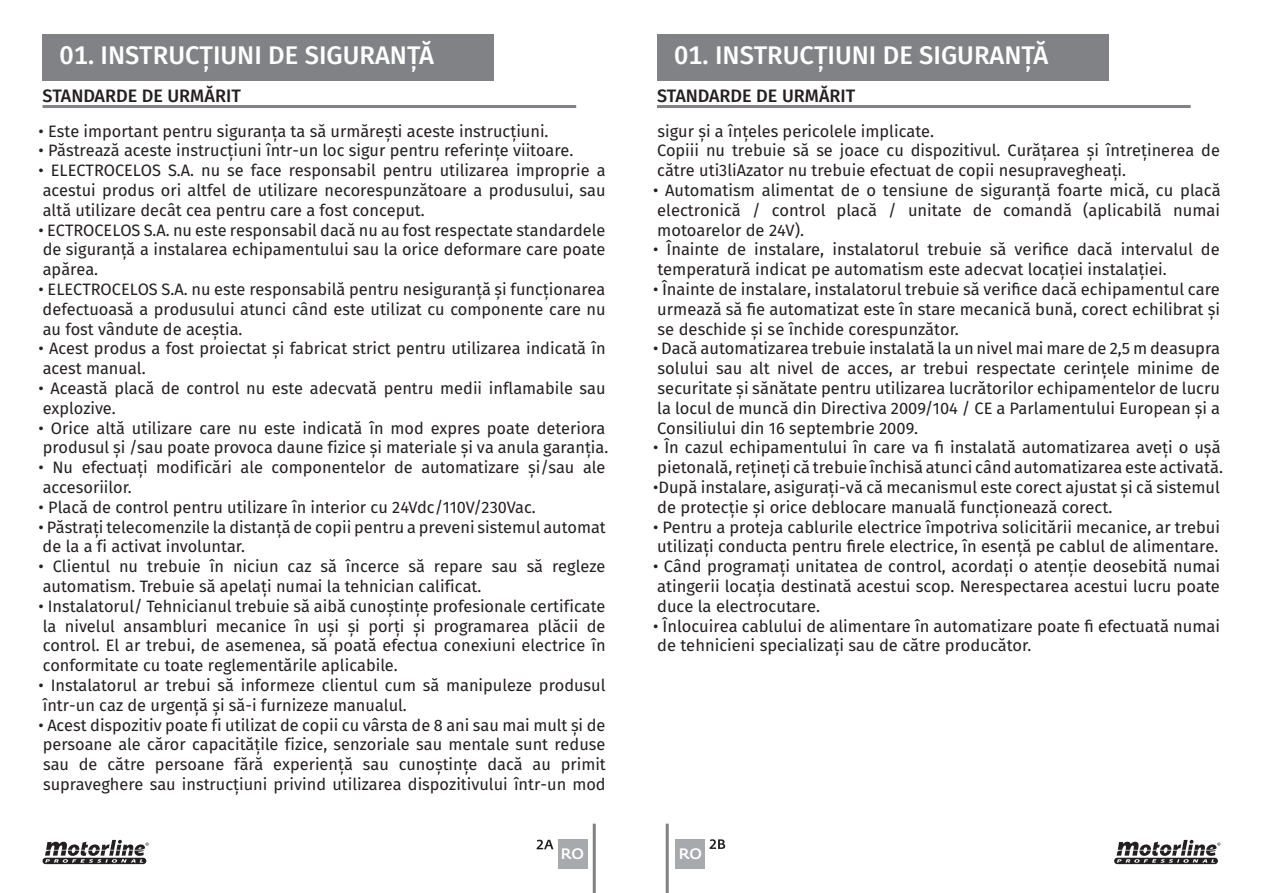
<style>
.page{position:relative;width:1263px;height:893px;background:#fff}
.page>*{position:absolute;margin:0;border:0;box-sizing:border-box;transform-origin:0 0}
.t1{font:500 25.5px "Fira Sans";color:#fff}
.t2{font:500 18px "Fira Sans";color:#231f20}
.t3{font:16.5px/19.8px "Fira Sans";color:#231f20}
.t4{font:500 15px "Fedra Sans Std";color:#fff}
</style>
<div class="page">
<div style="left:657px;top:34px;width:451px;height:46px;background:#808285"></div>
<div style="left:43px;top:34px;width:451px;height:46px;background:#808285"></div>
<hr style="left:657px;top:105px;width:534px;height:3px;background:#808285">
<hr style="left:43px;top:105px;width:533px;height:3px;background:#808285">
<hr style="left:593px;top:824px;width:3px;height:69px;background:#808285">
<hr style="left:666px;top:824px;width:3px;height:69px;background:#808285">
<div style="left:675px;top:839px;width:30px;height:30px;background:#a8a9ad"></div>
<div style="left:558px;top:839px;width:29px;height:30px;background:#a8a9ad"></div>
<svg style="left:537px;top:840px;width:16px;height:9px"></svg>
<svg style="left:709px;top:839px;width:16px;height:10px"></svg>
<svg style="left:1114px;top:840px;width:106px;height:24px"></svg>
<svg style="left:43px;top:840px;width:106px;height:24px"></svg>
<h1 class="t1" style="left:60px;top:35px;width:376px">01. INSTRUCȚIUNI DE SIGURANȚĂ</h1>
<h1 class="t1" style="left:674px;top:35px;width:376px">01. INSTRUCȚIUNI DE SIGURANȚĂ</h1>
<p class="t2" style="left:43px;top:81px;width:200px">STANDARDE DE URMĂRIT</p>
<p class="t2" style="left:657px;top:81px;width:200px">STANDARDE DE URMĂRIT</p>
<p class="t3" style="left:39px;top:121px;width:511px">• Este important pentru siguranța ta să urmărești aceste instrucțiuni.</p>
<p class="t3" style="left:39px;top:140px;width:536px">• Păstrează aceste instrucțiuni într-un loc sigur pentru referințe viitoare.</p>
<p class="t3" style="left:39px;top:160px;width:569px;text-align:justify">• ELECTROCELOS S.A. nu se face responsabil pentru utilizarea improprie a acestui produs ori altfel de utilizare necorespunzătoare a produsului, sau altă utilizare decât cea pentru care a fost conceput.</p>
<p class="t3" style="left:39px;top:220px;width:568px;text-align:justify">• ECTROCELOS S.A. nu este responsabil dacă nu au fost respectate standardele de siguranță a instalarea echipamentului sau la orice deformare care poate apărea.</p>
<p class="t3" style="left:39px;top:279px;width:569px;text-align:justify">• ELECTROCELOS S.A. nu este responsabilă pentru nesiguranță și funcționarea defectuoasă a produsului atunci când este utilizat cu componente care nu au fost vândute de aceștia.</p>
<p class="t3" style="left:39px;top:338px;width:569px">• Acest produs a fost proiectat și fabricat strict pentru utilizarea indicată în acest manual.</p>
<p class="t3" style="left:39px;top:378px;width:569px">• Această placă de control nu este adecvată pentru medii inflamabile sau explozive.</p>
<p class="t3" style="left:39px;top:418px;width:571px">• Orice altă utilizare care nu este indicată în mod expres poate deteriora produsul și /sau poate provoca daune fizice și materiale și va anula garanția.</p>
<p class="t3" style="left:39px;top:457px;width:568px">• Nu efectuați modificări ale componentelor de automatizare și/sau ale accesoriilor.</p>
<p class="t3" style="left:39px;top:497px;width:499px">• Placă de control pentru utilizare în interior cu 24Vdc/110V/230Vac.</p>
<p class="t3" style="left:39px;top:517px;width:569px">• Păstrați telecomenzile la distanță de copii pentru a preveni sistemul automat de la a fi activat involuntar.</p>
<p class="t3" style="left:39px;top:556px;width:568px">• Clientul nu trebuie în niciun caz să încerce să repare sau să regleze automatism. Trebuie să apelați numai la tehnician calificat.</p>
<p class="t3" style="left:39px;top:596px;width:568px;text-align:justify">• Instalatorul/ Tehnicianul trebuie să aibă cunoștințe profesionale certificate la nivelul ansambluri mecanice în uși și porți și programarea plăcii de control. El ar trebui, de asemenea, să poată efectua conexiuni electrice în conformitate cu toate reglementările aplicabile.</p>
<p class="t3" style="left:39px;top:675px;width:568px">• Instalatorul ar trebui să informeze clientul cum să manipuleze produsul într-un caz de urgență și să-i furnizeze manualul.</p>
<p class="t3" style="left:39px;top:715px;width:569px;text-align:justify">• Acest dispozitiv poate fi utilizat de copii cu vârsta de 8 ani sau mai mult și de persoane ale căror capacitățile fizice, senzoriale sau mentale sunt reduse sau de către persoane fără experiență sau cunoștințe dacă au primit supraveghere sau instrucțiuni privind utilizarea dispozitivului într-un mod</p>
<p class="t3" style="left:657px;top:121px;width:564px">sigur și a înțeles pericolele implicate.<br>Copiii nu trebuie să se joace cu dispozitivul. Curățarea și întreținerea de către uti3liAzator nu trebuie efectuat de copii nesupravegheați.</p>
<p class="t3" style="left:653px;top:180px;width:569px;text-align:justify">• Automatism alimentat de o tensiune de siguranță foarte mică, cu placă electronică / control placă / unitate de comandă (aplicabilă numai motoarelor de 24V).</p>
<p class="t3" style="left:653px;top:239px;width:568px">• Înainte de instalare, instalatorul trebuie să verifice dacă intervalul de temperatură indicat pe automatism este adecvat locației instalației.</p>
<p class="t3" style="left:653px;top:279px;width:569px;text-align:justify">• Înainte de instalare, instalatorul trebuie să verifice dacă echipamentul care urmează să fie automatizat este în stare mecanică bună, corect echilibrat și se deschide și se închide corespunzător.</p>
<p class="t3" style="left:653px;top:338px;width:569px;text-align:justify">• Dacă automatizarea trebuie instalată la un nivel mai mare de 2,5 m deasupra solului sau alt nivel de acces, ar trebui respectate cerințele minime de securitate și sănătate pentru utilizarea lucrătorilor echipamentelor de lucru la locul de muncă din Directiva 2009/104 / CE a Parlamentului European și a Consiliului din 16 septembrie 2009.</p>
<p class="t3" style="left:653px;top:437px;width:571px">• În cazul echipamentului în care va fi instalată automatizarea aveți o ușă pietonală, rețineți că trebuie închisă atunci când automatizarea este activată.</p>
<p class="t3" style="left:653px;top:477px;width:568px">•După instalare, asigurați-vă că mecanismul este corect ajustat și că sistemul de protecție și orice deblocare manuală funcționează corect.</p>
<p class="t3" style="left:653px;top:517px;width:569px">• Pentru a proteja cablurile electrice împotriva solicitării mecanice, ar trebui utilizați conducta pentru firele electrice, în esență pe cablul de alimentare.</p>
<p class="t3" style="left:653px;top:556px;width:569px;text-align:justify">• Când programați unitatea de control, acordați o atenție deosebită numai atingerii locația destinată acestui scop. Nerespectarea acestui lucru poate duce la electrocutare.</p>
<p class="t3" style="left:653px;top:616px;width:569px">• Înlocuirea cablului de alimentare în automatizare poate fi efectuată numai de tehnicieni specializați sau de către producător.</p>
<p class="t4" style="left:561px;top:845px;width:25px">RO</p>
<p class="t4" style="left:679px;top:845px;width:25px">RO</p>
</div>
